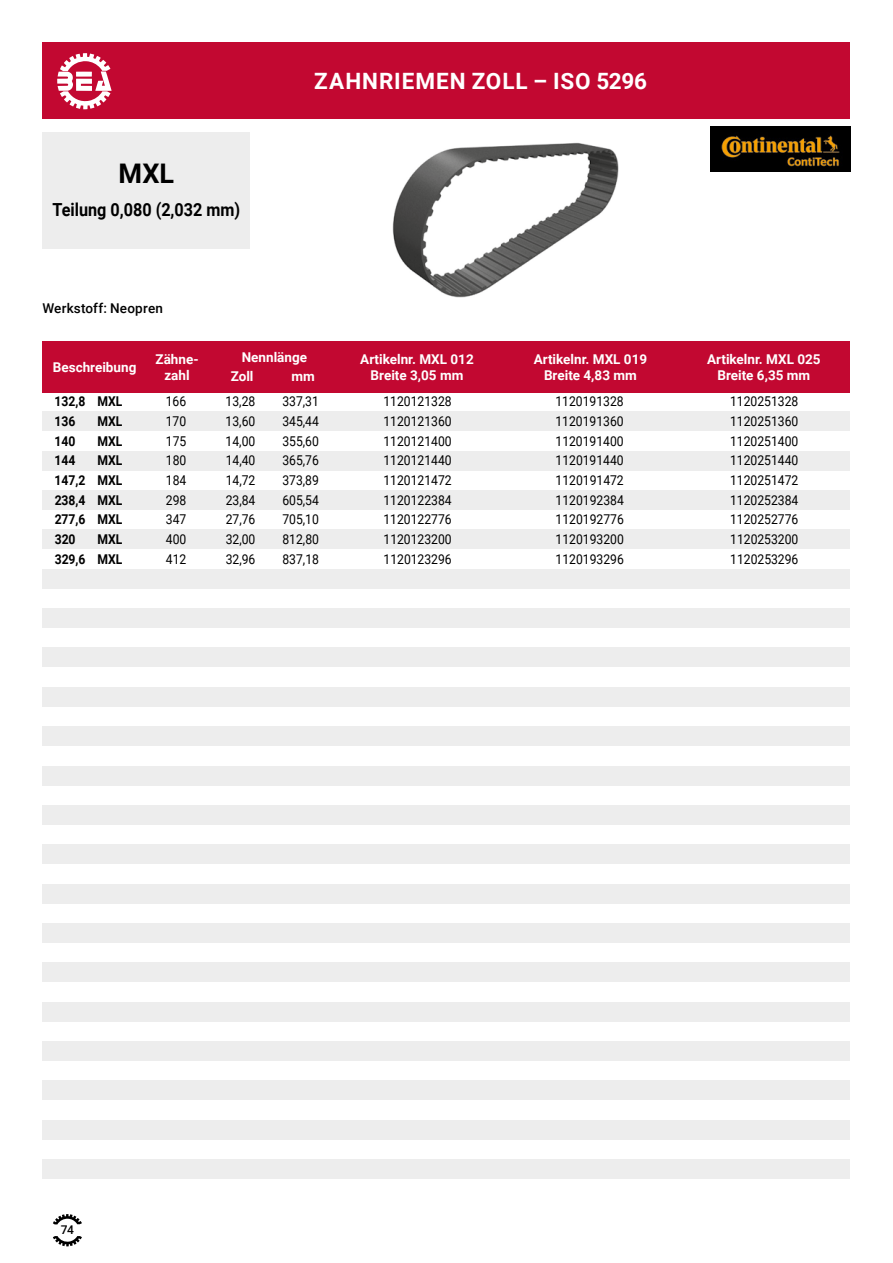
<style>
.page{position:relative;width:893px;height:1263px;background:#fff}
.page>*{position:absolute;margin:0;border:0;box-sizing:border-box;transform-origin:0 0}
.t1{font:700 27px "Roboto";color:#000}
.t2{font:700 22.5px "Roboto";letter-spacing:.04em;color:#fff}
.t3{font:700 18px "Roboto";color:#000;scale:.9 1}
.t4{font:13.5px "Roboto";color:#000;scale:.9 1}
.t5{font:700 13.5px/16.2px "Roboto";color:#fff;text-align:center}
.t6{font:700 13.5px "Roboto";color:#000;scale:.9 1}
.t7{font:500 13.5px "Roboto";letter-spacing:.015em;color:#000}
.t8{font:500 12px "Roboto";color:#000}
</style>
<div class="page">
<div style="left:43px;top:569px;width:807px;height:20px;background:#ededed"></div>
<div style="left:43px;top:529px;width:807px;height:20px;background:#ededed"></div>
<div style="left:43px;top:490px;width:807px;height:20px;background:#ededed"></div>
<div style="left:43px;top:451px;width:807px;height:19px;background:#ededed"></div>
<div style="left:43px;top:411px;width:807px;height:20px;background:#ededed"></div>
<div style="left:43px;top:608px;width:807px;height:20px;background:#ededed"></div>
<div style="left:43px;top:648px;width:807px;height:19px;background:#ededed"></div>
<div style="left:43px;top:687px;width:807px;height:20px;background:#ededed"></div>
<div style="left:43px;top:726px;width:807px;height:20px;background:#ededed"></div>
<div style="left:43px;top:766px;width:807px;height:19px;background:#ededed"></div>
<div style="left:43px;top:805px;width:807px;height:20px;background:#ededed"></div>
<div style="left:43px;top:844px;width:807px;height:20px;background:#ededed"></div>
<div style="left:43px;top:884px;width:807px;height:19px;background:#ededed"></div>
<div style="left:43px;top:923px;width:807px;height:20px;background:#ededed"></div>
<div style="left:43px;top:962px;width:807px;height:20px;background:#ededed"></div>
<div style="left:43px;top:1002px;width:807px;height:19px;background:#ededed"></div>
<div style="left:43px;top:1041px;width:807px;height:20px;background:#ededed"></div>
<div style="left:43px;top:1080px;width:807px;height:20px;background:#ededed"></div>
<div style="left:43px;top:1120px;width:807px;height:20px;background:#ededed"></div>
<div style="left:43px;top:1159px;width:807px;height:20px;background:#ededed"></div>
<div style="left:43px;top:341px;width:807px;height:51px;background:#c20831"></div>
<div style="left:43px;top:43px;width:807px;height:76px;background:#c20831"></div>
<svg style="left:57px;top:53px;width:55px;height:56px"></svg>
<div style="left:43px;top:133px;width:207px;height:116px;background:#ededed"></div>
<svg style="left:53px;top:1214px;width:29px;height:10px"></svg>
<svg style="left:53px;top:1236px;width:29px;height:10px"></svg>
<img style="left:710px;top:126px;width:140px;height:45px">
<img style="left:392px;top:142px;width:227px;height:156px">
<h1 class="t1" style="left:118px;top:155px;width:57px">MXL</h1>
<h3 class="t3" style="left:52px;top:197px;width:210px">Teilung 0,080 (2,032 mm)</h3>
<p class="t7" style="left:43px;top:299px;width:122px">Werkstoff: Neopren</p>
<h2 class="t2" style="left:314px;top:65px;width:334px">ZAHNRIEMEN ZOLL – ISO 5296</h2>
<p class="t5" style="left:231px;top:346px;width:78px;line-height:19.8px;text-align:left;text-indent:11px">Nennlänge<br>Zoll</p>
<p class="t5" style="left:53px;top:359px;width:85px">Beschreibung</p>
<p class="t5" style="left:156px;top:350px;width:45px">Zähne&shy;zahl</p>
<p class="t5" style="left:360px;top:350px;width:115px">Artikelnr. MXL 012<br>Breite 3,05 mm</p>
<p class="t5" style="left:534px;top:350px;width:115px">Artikelnr. MXL 019<br>Breite 4,83 mm</p>
<p class="t5" style="left:707px;top:350px;width:115px">Artikelnr. MXL 025<br>Breite 6,35 mm</p>
<p class="t6" style="left:55px;top:392px;width:77px">132,8 MXL</p>
<p class="t4" style="left:166px;top:392px;width:24px">166</p>
<p class="t4" style="left:226px;top:392px;width:34px">13,28</p>
<p class="t4" style="left:282px;top:392px;width:42px">337,31</p>
<p class="t4" style="left:383px;top:392px;width:77px">1120121328</p>
<p class="t4" style="left:555px;top:392px;width:77px">1120191328</p>
<p class="t4" style="left:730px;top:392px;width:77px">1120251328</p>
<p class="t6" style="left:55px;top:412px;width:25px">136</p>
<p class="t6" style="left:97px;top:412px;width:29px">MXL</p>
<p class="t4" style="left:166px;top:412px;width:24px">170</p>
<p class="t4" style="left:226px;top:412px;width:34px">13,60</p>
<p class="t4" style="left:282px;top:412px;width:42px">345,44</p>
<p class="t4" style="left:383px;top:412px;width:77px">1120121360</p>
<p class="t4" style="left:555px;top:412px;width:77px">1120191360</p>
<p class="t4" style="left:730px;top:412px;width:77px">1120251360</p>
<p class="t6" style="left:55px;top:431px;width:25px">140</p>
<p class="t6" style="left:97px;top:431px;width:29px">MXL</p>
<p class="t4" style="left:166px;top:431px;width:24px">175</p>
<p class="t4" style="left:226px;top:431px;width:34px">14,00</p>
<p class="t4" style="left:282px;top:431px;width:42px">355,60</p>
<p class="t4" style="left:383px;top:431px;width:77px">1120121400</p>
<p class="t4" style="left:555px;top:431px;width:77px">1120191400</p>
<p class="t4" style="left:730px;top:431px;width:77px">1120251400</p>
<p class="t6" style="left:55px;top:451px;width:25px">144</p>
<p class="t6" style="left:97px;top:451px;width:29px">MXL</p>
<p class="t4" style="left:166px;top:451px;width:24px">180</p>
<p class="t4" style="left:226px;top:451px;width:34px">14,40</p>
<p class="t4" style="left:282px;top:451px;width:42px">365,76</p>
<p class="t4" style="left:383px;top:451px;width:77px">1120121440</p>
<p class="t4" style="left:555px;top:451px;width:77px">1120191440</p>
<p class="t4" style="left:730px;top:451px;width:77px">1120251440</p>
<p class="t6" style="left:55px;top:471px;width:77px">147,2 MXL</p>
<p class="t4" style="left:166px;top:471px;width:24px">184</p>
<p class="t4" style="left:226px;top:471px;width:34px">14,72</p>
<p class="t4" style="left:282px;top:471px;width:42px">373,89</p>
<p class="t4" style="left:383px;top:471px;width:77px">1120121472</p>
<p class="t4" style="left:555px;top:471px;width:77px">1120191472</p>
<p class="t4" style="left:730px;top:471px;width:77px">1120251472</p>
<p class="t6" style="left:55px;top:490px;width:77px">238,4 MXL</p>
<p class="t4" style="left:166px;top:490px;width:24px">298</p>
<p class="t4" style="left:226px;top:490px;width:34px">23,84</p>
<p class="t4" style="left:282px;top:490px;width:42px">605,54</p>
<p class="t4" style="left:383px;top:490px;width:77px">1120122384</p>
<p class="t4" style="left:555px;top:490px;width:77px">1120192384</p>
<p class="t4" style="left:730px;top:490px;width:77px">1120252384</p>
<p class="t6" style="left:55px;top:510px;width:77px">277,6 MXL</p>
<p class="t4" style="left:166px;top:510px;width:24px">347</p>
<p class="t4" style="left:226px;top:510px;width:34px">27,76</p>
<p class="t4" style="left:282px;top:510px;width:42px">705,10</p>
<p class="t4" style="left:383px;top:510px;width:77px">1120122776</p>
<p class="t4" style="left:556px;top:510px;width:77px">1120192776</p>
<p class="t4" style="left:730px;top:510px;width:77px">1120252776</p>
<p class="t6" style="left:55px;top:530px;width:25px">320</p>
<p class="t6" style="left:97px;top:530px;width:29px">MXL</p>
<p class="t4" style="left:166px;top:530px;width:24px">400</p>
<p class="t4" style="left:226px;top:530px;width:34px">32,00</p>
<p class="t4" style="left:282px;top:530px;width:42px">812,80</p>
<p class="t4" style="left:383px;top:530px;width:77px">1120123200</p>
<p class="t4" style="left:556px;top:530px;width:77px">1120193200</p>
<p class="t4" style="left:730px;top:530px;width:77px">1120253200</p>
<p class="t6" style="left:55px;top:549px;width:77px">329,6 MXL</p>
<p class="t4" style="left:166px;top:549px;width:24px">412</p>
<p class="t4" style="left:226px;top:549px;width:34px">32,96</p>
<p class="t4" style="left:282px;top:549px;width:42px">837,18</p>
<p class="t4" style="left:383px;top:549px;width:77px">1120123296</p>
<p class="t4" style="left:556px;top:549px;width:77px">1120193296</p>
<p class="t4" style="left:730px;top:549px;width:77px">1120253296</p>
<p class="t5" style="left:291px;top:368px;width:25px">mm</p>
<p class="t8" style="left:61px;top:1221px;width:15px">74</p>
</div>
